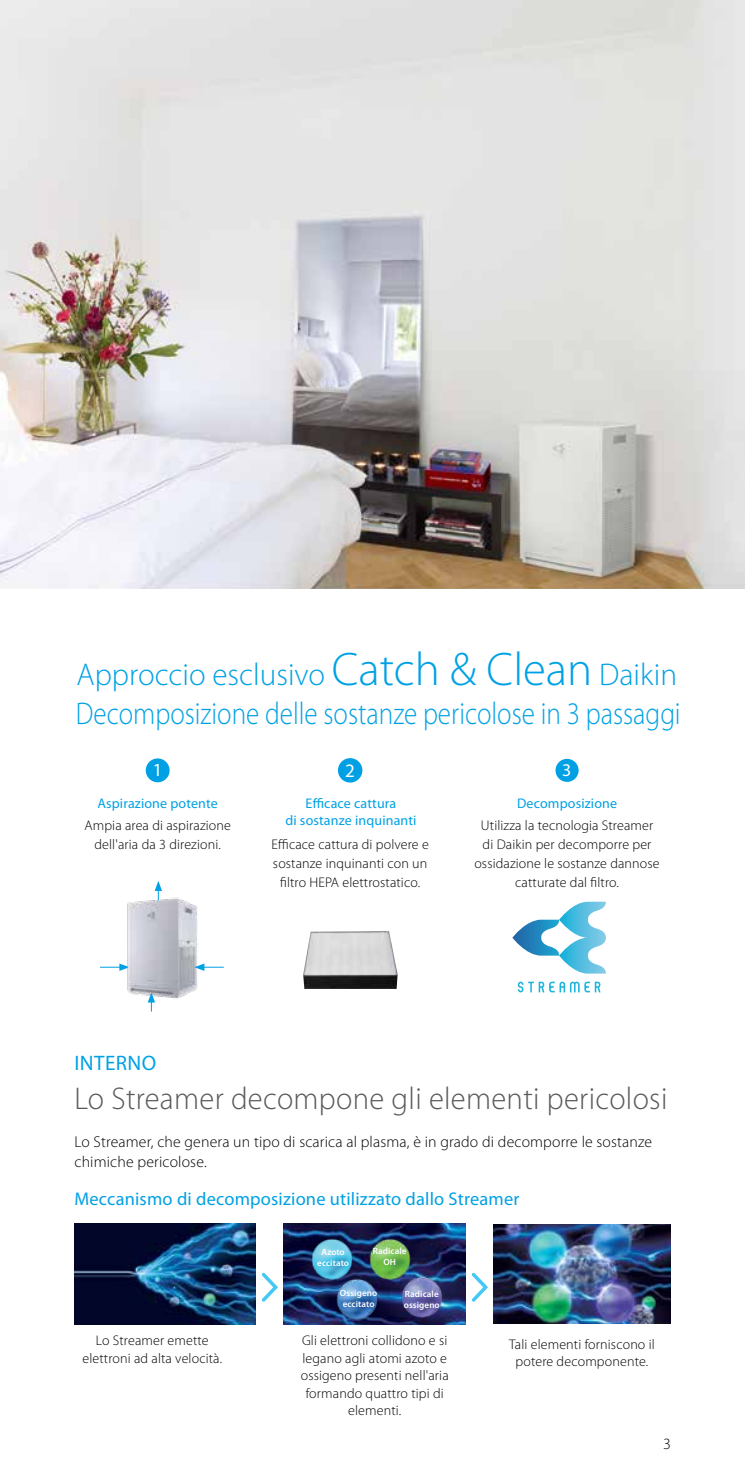
<style>
.page{position:relative;width:745px;height:1474px;background:#fff}
.page>*{position:absolute;margin:0;border:0;box-sizing:border-box;transform-origin:0 0}
.t1{font:300 31.5px "Myriad Pro";color:#00a1e4;scale:.86 1}
.t2{font:300 31.5px "Myriad Pro";letter-spacing:.01em;color:#58595b}
.t3{font:300 31.5px "Myriad Pro";color:#00a1e4}
.t4{font:21px "Myriad Pro";letter-spacing:.02em;color:#00a1e4}
.t5{font:19.07px "Myriad Pro";color:#fff}
.t6{font:18.55px "Myriad Pro";color:#fff}
.t7{font:18.38px "Myriad Pro";letter-spacing:.01em;color:#00a1e4}
.t8{font:17.85px "Myriad Pro";color:#fff}
.t9{font:300 15.75px/19.2px "Myriad Pro";letter-spacing:.01em;color:#000}
.t10{font:300 14px/17.5px "Myriad Pro";letter-spacing:.01em;color:#000;text-align:center}
.t11{font:14px/16.8px "Myriad Pro";letter-spacing:.01em;color:#00a1e4;text-align:center}
.t12{font:600 9.1px/10.8px "Myriad Pro";letter-spacing:.01em;color:#fff;text-align:center}
.s1{font-size:47.25px}
</style>
<div class="page">
<img style="left:0;top:0;width:744px;height:589px">
<img style="left:74px;top:1223px;width:182px;height:101px">
<img style="left:493px;top:1224px;width:177px;height:99px">
<img style="left:284px;top:1223px;width:181px;height:101px">
<img style="left:399px;top:1274px;width:45px;height:45px">
<img style="left:334px;top:1276px;width:45px;height:45px">
<img style="left:367px;top:1236px;width:45px;height:45px">
<img style="left:309px;top:1236px;width:45px;height:45px">
<svg style="left:261px;top:1272px;width:17px;height:30px"></svg>
<svg style="left:471px;top:1272px;width:17px;height:30px"></svg>
<img style="left:303px;top:931px;width:94px;height:57px">
<svg style="left:512px;top:901px;width:93px;height:72px"></svg>
<svg style="left:517px;top:981px;width:83px;height:11px"></svg>
<div style="left:146px;top:758px;width:23px;height:24px;background:#00a1e4;border-radius:50%"></div>
<div style="left:338px;top:758px;width:24px;height:24px;background:#00a1e4;border-radius:50%"></div>
<div style="left:555px;top:758px;width:23px;height:24px;background:#00a1e4;border-radius:50%"></div>
<svg style="left:154px;top:881px;width:8px;height:10px"></svg>
<svg style="left:100px;top:966px;width:19px;height:2px"></svg>
<img style="left:119px;top:891px;width:84px;height:112px">
<svg style="left:194px;top:963px;width:30px;height:7px"></svg>
<svg style="left:148px;top:992px;width:7px;height:19px"></svg>
<h1 class="t3" style="left:76px;top:657px;width:602px">Approccio esclusivo <span class="s1">Catch &amp; Clean</span> Daikin</h1>
<h1 class="t1" style="left:76px;top:696px;width:704px">Decomposizione delle sostanze pericolose in 3 passaggi</h1>
<h3 class="t6" style="left:153px;top:758px;width:11px">1</h3>
<h3 class="t5" style="left:345px;top:758px;width:11px">2</h3>
<p class="t8" style="left:562px;top:759px;width:11px">3</p>
<p class="t11" style="left:97px;top:794px;width:122px">Aspirazione potente</p>
<p class="t11" style="left:285px;top:794px;width:132px">Efficace cattura<br>di sostanze inquinanti</p>
<p class="t11" style="left:516px;top:794px;width:101px">Decomposizione</p>
<p class="t10" style="left:84px;top:815px;width:148px;line-height:19.2px">Ampia area di aspirazione dell'aria da 3 direzioni.</p>
<p class="t10" style="left:474px;top:815px;width:187px;line-height:19.2px">Utilizza la tecnologia Streamer di Daikin per decomporre per ossidazione le sostanze dannose catturate dal filtro.</p>
<p class="t10" style="left:271px;top:834px;width:159px;line-height:19.2px">Efficace cattura di polvere e sostanze inquinanti con un filtro HEPA elettrostatico.</p>
<h2 class="t4" style="left:74px;top:1050px;width:83px">INTERNO</h2>
<h1 class="t2" style="left:74px;top:1081px;width:594px">Lo Streamer decompone gli elementi pericolosi</h1>
<p class="t9" style="left:74px;top:1132px;width:579px">Lo Streamer, che genera un tipo di scarica al plasma, è in grado di decomporre le sostanze chimiche pericolose.</p>
<h3 class="t7" style="left:74px;top:1187px;width:446px">Meccanismo di decomposizione utilizzato dallo Streamer</h3>
<p class="t12" style="left:372px;top:1245px;width:35px">Radicale<br>OH</p>
<p class="t12" style="left:317px;top:1245px;width:33px">Azoto eccitato</p>
<p class="t12" style="left:340px;top:1287px;width:39px;text-align:left">Ossigeno eccitato</p>
<p class="t12" style="left:403px;top:1287px;width:37px;text-align:left">Radicale ossigeno</p>
<p class="t10" style="left:82px;top:1331px;width:141px">Lo Streamer emette elettroni ad alta velocità.</p>
<p class="t10" style="left:300px;top:1331px;width:149px">Gli elettroni collidono e si legano agli atomi azoto e ossigeno presenti nell'aria formando quattro tipi di elementi.</p>
<p class="t10" style="left:508px;top:1335px;width:147px">Tali elementi forniscono il potere decomponente.</p>
<p class="t9" style="left:663px;top:1433px;width:8px">3</p>
</div>
